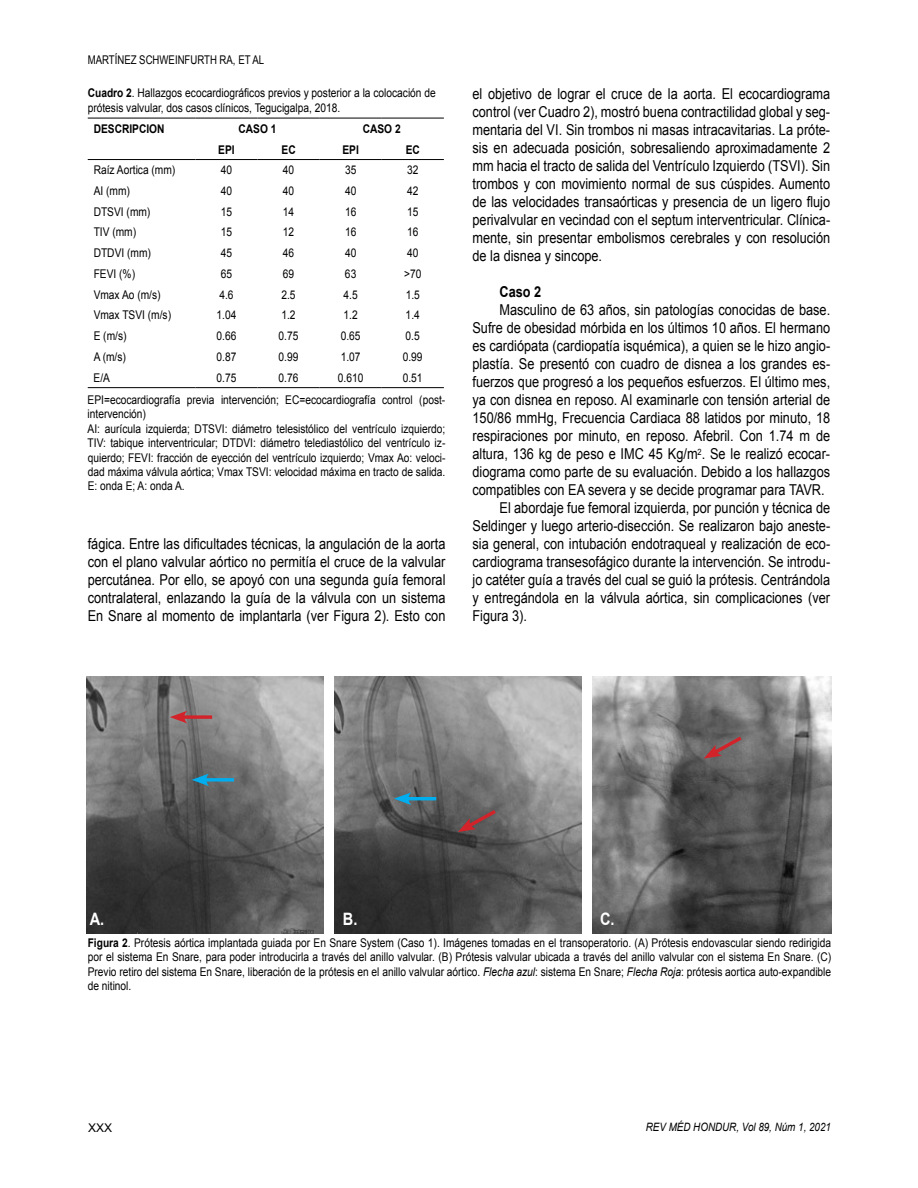
<style>
.page{position:relative;width:918px;height:1188px;background:#fff}
.page>*{position:absolute;margin:0;border:0;box-sizing:border-box;transform-origin:0 0}
.t1{font:700 17.1px "Arial";color:#fff;scale:.85 1}
.t2{font:15px/18px "Arial";color:#000;text-align:justify;scale:.85 1}
.t3{font:700 15px "Arial";color:#000;scale:.85 1}
.t4{font:12px/14.4px "Arial";color:#000;scale:.85 1}
.t5{font:700 12px "Arial";color:#000;scale:.85 1}
.t6{font:12px "Arial";color:#000;scale:.8 1}
.t7{font:12px "Arial";color:#000}
.t8{font:italic 11.55px "Arial";color:#000;scale:.85 1}
.s1{font-weight:700}
.s2{font-style:italic}
</style>
<div class="page">
<hr style="left:88px;top:118px;width:107px;height:1px;background:#000">
<hr style="left:195px;top:118px;width:63px;height:1px;background:#000">
<hr style="left:258px;top:118px;width:62px;height:1px;background:#000">
<hr style="left:320px;top:118px;width:62px;height:1px;background:#000">
<hr style="left:382px;top:118px;width:62px;height:1px;background:#000">
<hr style="left:88px;top:159px;width:107px;height:1px;background:#000">
<hr style="left:195px;top:159px;width:63px;height:1px;background:#000">
<hr style="left:258px;top:159px;width:62px;height:1px;background:#000">
<hr style="left:320px;top:159px;width:62px;height:1px;background:#000">
<hr style="left:382px;top:159px;width:62px;height:1px;background:#000">
<hr style="left:88px;top:387px;width:107px;height:1px;background:#000">
<hr style="left:195px;top:387px;width:63px;height:1px;background:#000">
<hr style="left:258px;top:387px;width:62px;height:1px;background:#000">
<hr style="left:320px;top:387px;width:62px;height:1px;background:#000">
<hr style="left:382px;top:387px;width:62px;height:1px;background:#000">
<img style="left:334px;top:677px;width:248px;height:256px">
<img style="left:86px;top:677px;width:238px;height:256px">
<img style="left:592px;top:677px;width:239px;height:256px">
<svg style="left:187px;top:715px;width:25px;height:4px"></svg>
<svg style="left:170px;top:711px;width:17px;height:12px"></svg>
<svg style="left:458px;top:807px;width:42px;height:25px"></svg>
<svg style="left:704px;top:733px;width:41px;height:26px"></svg>
<svg style="left:209px;top:778px;width:25px;height:4px"></svg>
<svg style="left:192px;top:773px;width:17px;height:13px"></svg>
<hr style="left:405px;top:797px;width:31px;height:3px;background:#00aeef">
<svg style="left:394px;top:792px;width:17px;height:13px"></svg>
<p class="t6" style="left:88px;top:52px;width:222px">MARTÍNEZ SCHWEINFURTH RA, ET AL</p>
<p class="t4" style="left:88px;top:86px;width:411px"><span class="s1">Cuadro 2</span>. Hallazgos ecocardiográficos previos y posterior a la colocación de prótesis valvular, dos casos clínicos, Tegucigalpa, 2018.</p>
<p class="t5" style="left:94px;top:121px;width:85px">DESCRIPCION</p>
<p class="t5" style="left:239px;top:121px;width:46px">CASO 1</p>
<p class="t5" style="left:363px;top:121px;width:46px">CASO 2</p>
<p class="t5" style="left:218px;top:141px;width:21px">EPI</p>
<p class="t5" style="left:282px;top:141px;width:18px">EC</p>
<p class="t5" style="left:343px;top:141px;width:21px">EPI</p>
<p class="t5" style="left:406px;top:141px;width:18px">EC</p>
<p class="t4" style="left:94px;top:163px;width:98px">Raíz Aortica (mm)</p>
<p class="t4" style="left:221px;top:163px;width:15px">40</p>
<p class="t4" style="left:283px;top:163px;width:15px">40</p>
<p class="t4" style="left:345px;top:163px;width:15px">35</p>
<p class="t4" style="left:407px;top:163px;width:15px">32</p>
<p class="t4" style="left:94px;top:184px;width:44px">AI (mm)</p>
<p class="t4" style="left:221px;top:184px;width:15px">40</p>
<p class="t4" style="left:283px;top:184px;width:15px">40</p>
<p class="t4" style="left:345px;top:184px;width:15px">40</p>
<p class="t4" style="left:407px;top:184px;width:15px">42</p>
<p class="t4" style="left:94px;top:204px;width:68px">DTSVI (mm)</p>
<p class="t4" style="left:221px;top:204px;width:15px">15</p>
<p class="t4" style="left:283px;top:204px;width:15px">14</p>
<p class="t4" style="left:345px;top:204px;width:15px">16</p>
<p class="t4" style="left:407px;top:204px;width:15px">15</p>
<p class="t4" style="left:94px;top:225px;width:51px">TIV (mm)</p>
<p class="t4" style="left:221px;top:225px;width:15px">15</p>
<p class="t4" style="left:283px;top:225px;width:15px">12</p>
<p class="t4" style="left:345px;top:225px;width:15px">16</p>
<p class="t4" style="left:407px;top:225px;width:15px">16</p>
<p class="t4" style="left:94px;top:246px;width:69px">DTDVI (mm)</p>
<p class="t4" style="left:221px;top:246px;width:15px">45</p>
<p class="t4" style="left:283px;top:246px;width:15px">46</p>
<p class="t4" style="left:345px;top:246px;width:15px">40</p>
<p class="t4" style="left:407px;top:246px;width:15px">40</p>
<p class="t4" style="left:94px;top:267px;width:50px">FEVI (%)</p>
<p class="t4" style="left:221px;top:267px;width:15px">65</p>
<p class="t4" style="left:283px;top:267px;width:15px">69</p>
<p class="t4" style="left:345px;top:267px;width:15px">63</p>
<p class="t4" style="left:404px;top:267px;width:22px">&gt;70</p>
<p class="t4" style="left:94px;top:287px;width:80px">Vmax Ao (m/s)</p>
<p class="t4" style="left:219px;top:287px;width:18px">4.6</p>
<p class="t4" style="left:281px;top:287px;width:18px">2.5</p>
<p class="t4" style="left:344px;top:287px;width:18px">4.5</p>
<p class="t4" style="left:406px;top:287px;width:18px">1.5</p>
<p class="t4" style="left:94px;top:308px;width:93px">Vmax TSVI (m/s)</p>
<p class="t4" style="left:217px;top:308px;width:25px">1.04</p>
<p class="t4" style="left:281px;top:308px;width:18px">1.2</p>
<p class="t4" style="left:344px;top:308px;width:18px">1.2</p>
<p class="t4" style="left:406px;top:308px;width:18px">1.4</p>
<p class="t4" style="left:94px;top:329px;width:40px">E (m/s)</p>
<p class="t4" style="left:217px;top:329px;width:25px">0.66</p>
<p class="t4" style="left:279px;top:329px;width:25px">0.75</p>
<p class="t4" style="left:341px;top:329px;width:25px">0.65</p>
<p class="t4" style="left:406px;top:329px;width:18px">0.5</p>
<p class="t4" style="left:94px;top:350px;width:40px">A (m/s)</p>
<p class="t4" style="left:217px;top:350px;width:25px">0.87</p>
<p class="t4" style="left:279px;top:350px;width:25px">0.99</p>
<p class="t4" style="left:341px;top:350px;width:25px">1.07</p>
<p class="t4" style="left:403px;top:350px;width:25px">0.99</p>
<p class="t4" style="left:94px;top:370px;width:21px">E/A</p>
<p class="t4" style="left:217px;top:370px;width:25px">0.75</p>
<p class="t4" style="left:279px;top:370px;width:25px">0.76</p>
<p class="t4" style="left:338px;top:370px;width:32px">0.610</p>
<p class="t4" style="left:88px;top:366px;width:422px;line-height:22.2px;text-indent:315px">0.51<br>EPI=ecocardiografía previa intervención; EC=ecocardiografía control (post-</p>
<p class="t4" style="left:88px;top:407px;width:422px">intervención)<br>AI: aurícula izquierda; DTSVI: diámetro telesistólico del ventrículo izquierdo; TIV: tabique interventricular; DTDVI: diámetro telediastólico del ventrículo iz&shy;quierdo; FEVI: fracción de eyección del ventrículo izquierdo; Vmax Ao: veloci&shy;dad máxima válvula aórtica; Vmax TSVI: velocidad máxima en tracto de salida.<br>E: onda E; A: onda A.</p>
<p class="t2" style="left:88px;top:535px;width:422px">fágica. Entre las dificultades técnicas, la angulación de la aorta con el plano valvular aórtico no permitía el cruce de la valvular percutánea. Por ello, se apoyó con una segunda guía femoral contralateral, enlazando la guía de la válvula con un sistema En Snare al momento de implantarla (ver Figura 2). Esto con</p>
<p class="t2" style="left:472px;top:85px;width:422px">el objetivo de lograr el cruce de la aorta. El ecocardiograma control (ver Cuadro 2), mostró buena contractilidad global y seg&shy;mentaria del VI. Sin trombos ni masas intracavitarias. La próte&shy;sis en adecuada posición, sobresaliendo aproximadamente 2 mm hacia el tracto de salida del Ventrículo Izquierdo (TSVI). Sin trombos y con movimiento normal de sus cúspides. Aumento de las velocidades transaórticas y presencia de un ligero flujo perivalvular en vecindad con el septum interventricular. Clínica&shy;mente, sin presentar embolismos cerebrales y con resolución de la disnea y sincope.</p>
<p class="t3" style="left:499px;top:282px;width:51px">Caso 2</p>
<p class="t2" style="left:499px;top:301px;width:391px">Masculino de 63 años, sin patologías conocidas de base.</p>
<p class="t2" style="left:472px;top:319px;width:422px">Sufre de obesidad mórbida en los últimos 10 años. El hermano</p>
<p class="t2" style="left:472px;top:337px;width:422px">es cardiópata (cardiopatía isquémica), a quien se le hizo angio-</p>
<p class="t2" style="left:472px;top:355px;width:422px">plastía. Se presentó con cuadro de disnea a los grandes es-</p>
<p class="t2" style="left:472px;top:373px;width:422px">fuerzos que progresó a los pequeños esfuerzos. El último mes,</p>
<p class="t2" style="left:472px;top:391px;width:422px">ya con disnea en reposo. Al examinarle con tensión arterial de</p>
<p class="t2" style="left:472px;top:409px;width:422px">150/86 mmHg, Frecuencia Cardiaca 88 latidos por minuto, 18</p>
<p class="t2" style="left:472px;top:427px;width:422px">respiraciones por minuto, en reposo. Afebril. Con 1.74 m de</p>
<p class="t2" style="left:472px;top:445px;width:422px">altura, 136 kg de peso e IMC 45 Kg/m<sup>2</sup>. Se le realizó ecocar-</p>
<p class="t2" style="left:473px;top:463px;width:422px">diograma como parte de su evaluación. Debido a los hallazgos</p>
<p class="t2" style="left:473px;top:481px;width:416px">compatibles con EA severa y se decide programar para TAVR.</p>
<p class="t2" style="left:500px;top:499px;width:391px">El abordaje fue femoral izquierda, por punción y técnica de</p>
<p class="t2" style="left:473px;top:517px;width:422px">Seldinger y luego arterio-disección. Se realizaron bajo aneste-</p>
<p class="t2" style="left:473px;top:535px;width:422px">sia general, con intubación endotraqueal y realización de eco-</p>
<p class="t2" style="left:473px;top:553px;width:422px">cardiograma transesofágico durante la intervención. Se introdu-</p>
<p class="t2" style="left:473px;top:571px;width:422px">jo catéter guía a través del cual se guió la prótesis. Centrándola</p>
<p class="t2" style="left:473px;top:589px;width:422px">y entregándola en la válvula aórtica, sin complicaciones (ver</p>
<p class="t2" style="left:473px;top:607px;width:66px">Figura 3).</p>
<p class="t1" style="left:90px;top:908px;width:19px">A.</p>
<p class="t1" style="left:343px;top:908px;width:19px">B.</p>
<p class="t1" style="left:600px;top:908px;width:19px">C.</p>
<p class="t4" style="left:88px;top:936px;width:876px;text-align:justify"><span class="s1">Figura 2</span>. Prótesis aórtica implantada guiada por En Snare System (Caso 1). Imágenes tomadas en el transoperatorio. (A) Prótesis endovascular siendo redirigida por el sistema En Snare, para poder introducirla a través del anillo valvular. (B) Prótesis valvular ubicada a través del anillo valvular con el sistema En Snare. (C)<br>Previo retiro del sistema En Snare, liberación de la prótesis en el anillo valvular aórtico. <span class="s2">Flecha azul</span>: sistema En Snare; <span class="s2">Flecha Roja</span>: prótesis aortica auto-expandible de nitinol.</p>
<p class="t7" style="left:88px;top:1120px;width:26px">XXX</p>
<p class="t8" style="left:646px;top:1120px;width:219px">REV MÉD HONDUR, Vol 89, Núm 1, 2021</p>
</div>
